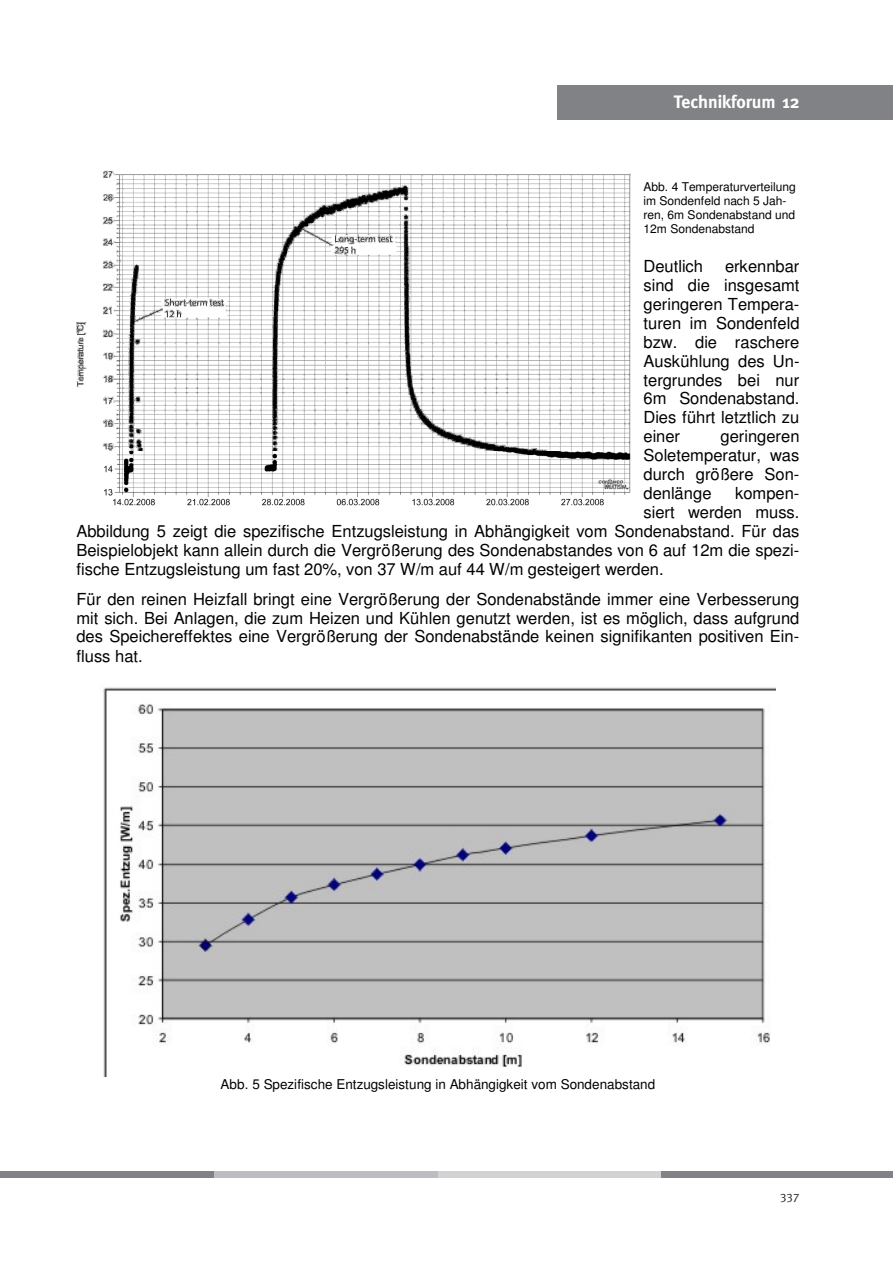
<style>
.page{position:relative;width:893px;height:1263px;background:#fff}
.page>*{position:absolute;margin:0;border:0;box-sizing:border-box;transform-origin:0 0}
.t1{font:700 18px "Meta";color:#fff}
.t2{font:16.5px/19px "Helvetica";color:#000;text-align:justify}
.t3{font:13.5px "Helvetica";letter-spacing:.005em;color:#000}
.t4{font:12px/13.8px "Helvetica";letter-spacing:-.005em;color:#000}
.t5{font:12px "Meta";color:#231f20}
</style>
<div class="page">
<div style="left:557px;top:85px;width:336px;height:34px;background:#808285"></div>
<div style="left:0;top:1171px;width:215px;height:7px;background:#808285"></div>
<div style="left:215px;top:1171px;width:223px;height:7px;background:#bcbdc0"></div>
<div style="left:438px;top:1171px;width:223px;height:7px;background:#d1d2d4"></div>
<div style="left:661px;top:1171px;width:232px;height:7px;background:#808285"></div>
<img style="left:103px;top:687px;width:672px;height:389px">
<img style="left:77px;top:170px;width:553px;height:336px">
<p class="t1" style="left:674px;top:91px;width:127px">Technikforum 12</p>
<p class="t4" style="left:643px;top:180px;width:154px">Abb. 4 Temperaturverteilung im Sondenfeld nach 5 Jah&shy;ren, 6m Sondenabstand und<br>12m Sondenabstand</p>
<p class="t2" style="left:643px;top:256px;width:61px">Deutlich</p>
<p class="t2" style="left:643px;top:256px;width:158px;text-indent:82px">erkennbar sind die insgesamt geringeren Tempera&shy;turen im Sondenfeld bzw. die raschere Auskühlung des Un&shy;tergrundes bei nur 6m Sondenabstand.<br>Dies führt letztlich zu einer</p>
<p class="t2" style="left:643px;top:427px;width:158px;text-indent:77px">geringeren Soletemperatur, was durch größere Son&shy;denlänge</p>
<p class="t2" style="left:735px;top:484px;width:66px">kompen-</p>
<p class="t2" style="left:643px;top:503px;width:157px">siert werden muss.</p>
<p class="t2" style="left:76px;top:522px;width:724px">Abbildung 5 zeigt die spezifische Entzugsleistung in Abhängigkeit vom Sondenabstand. Für das</p>
<p class="t2" style="left:76px;top:541px;width:724px">Beispielobjekt kann allein durch die Vergrößerung des Sondenabstandes von 6 auf 12m die spezi-</p>
<p class="t2" style="left:76px;top:560px;width:589px">fische Entzugsleistung um fast 20%, von 37 W/m auf 44 W/m gesteigert werden.</p>
<p class="t2" style="left:76px;top:589px;width:724px">Für den reinen Heizfall bringt eine Vergrößerung der Sondenabstände immer eine Verbesserung mit sich. Bei Anlagen, die zum Heizen und Kühlen genutzt werden, ist es möglich, dass aufgrund des Speichereffektes eine Vergrößerung der Sondenabstände keinen signifikanten positiven Ein&shy;fluss hat.</p>
<p class="t3" style="left:221px;top:1076px;width:436px">Abb. 5 Spezifische Entzugsleistung in Abhängigkeit vom Sondenabstand</p>
<p class="t5" style="left:780px;top:1189px;width:21px">337</p>
</div>
